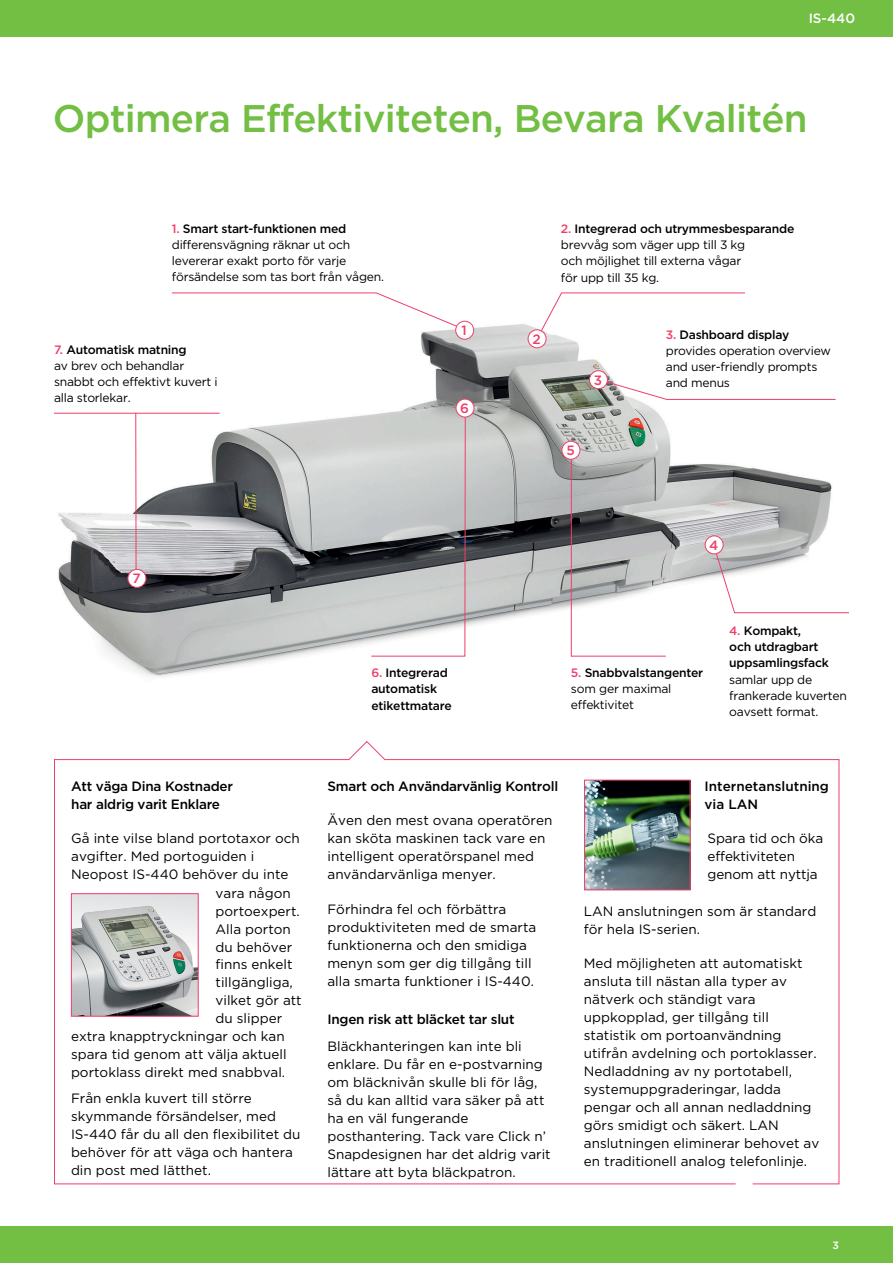
<style>
.page{position:relative;width:893px;height:1263px;background:#fff}
.page>*{position:absolute;margin:0;border:0;box-sizing:border-box;transform-origin:0 0}
.t1{font:500 38.4px "Gotham";letter-spacing:-.02em;color:#72bf44}
.t2{font:13.5px/18px "Gotham";color:#000}
.t3{font:500 13.5px/18px "Gotham";letter-spacing:-.02em;color:#000}
.t4{font:500 13.5px/18px "Gotham";color:#000}
.t5{font:500 13.5px "Gotham";color:#ef3f6a}
.t6{font:500 13.5px "Gotham";color:#fff}
.t7{font:12.15px/16px "Gotham";letter-spacing:-.02em;color:#000}
.t8{font:500 12.15px/16.2px "Gotham";letter-spacing:-.02em;color:#000}
.t9{font:500 10.5px "Gotham";color:#fff}
.s1{font-weight:500;color:#ef3f6a}
.s2{font-weight:500}
.s3{color:#ef3f6a}
.s4{font-weight:400}
</style>
<div class="page">
<div style="left:0;top:0;width:893px;height:36px;background:#72bf44"></div>
<div style="left:0;top:1227px;width:893px;height:36px;background:#72bf44"></div>
<img style="left:54px;top:321px;width:795px;height:356px">
<svg style="left:599px;top:379px;width:237px;height:21px"></svg>
<svg style="left:371px;top:412px;width:95px;height:245px;background:#bbb7b9"></svg>
<div style="left:589px;top:371px;width:18px;height:18px;background:#fff;border-radius:50%"></div>
<div style="left:589px;top:370px;width:19px;height:19px;border:1px solid #ef3f6a;border-radius:50%"></div>
<svg style="left:713px;top:545px;width:136px;height:68px"></svg>
<div style="left:705px;top:536px;width:18px;height:18px;background:#fff;border-radius:50%"></div>
<div style="left:705px;top:535px;width:18px;height:19px;border:1px solid #ef3f6a;border-radius:50%"></div>
<div style="left:456px;top:399px;width:18px;height:18px;background:#fff;border-radius:50%"></div>
<div style="left:456px;top:399px;width:18px;height:18px;border:1px solid #ef3f6a;border-radius:50%"></div>
<svg style="left:171px;top:292px;width:296px;height:39px"></svg>
<div style="left:456px;top:321px;width:18px;height:18px;background:#fff;border-radius:50%"></div>
<div style="left:455px;top:321px;width:19px;height:19px;border:1px solid #ef3f6a;border-radius:50%"></div>
<hr style="left:135px;top:413px;width:1px;height:162px;background:#ef3f6a">
<div style="left:128px;top:569px;width:18px;height:18px;background:#fff;border-radius:50%"></div>
<div style="left:128px;top:569px;width:18px;height:19px;border:1px solid #ef3f6a;border-radius:50%"></div>
<svg style="left:536px;top:292px;width:210px;height:48px"></svg>
<div style="left:528px;top:330px;width:18px;height:18px;background:#fff;border-radius:50%"></div>
<div style="left:528px;top:329px;width:18px;height:19px;border:1px solid #ef3f6a;border-radius:50%"></div>
<hr style="left:571px;top:450px;width:1px;height:206px;background:#ef3f6a">
<hr style="left:571px;top:656px;width:95px;height:1px;background:#ef3f6a">
<hr style="left:54px;top:413px;width:166px;height:1px;background:#ef3f6a">
<div style="left:562px;top:441px;width:18px;height:18px;background:#fff;border-radius:50%"></div>
<div style="left:562px;top:441px;width:18px;height:19px;border:1px solid #ef3f6a;border-radius:50%"></div>
<svg style="left:54px;top:741px;width:786px;height:443px"></svg>
<p class="t6" style="left:809px;top:10px;width:48px">IS-440</p>
<p class="t1" style="left:53px;top:94px;width:756px">Optimera Effektiviteten, Bevara Kvalitén</p>
<p class="t7" style="left:172px;top:220px;width:214px"><span class="s1">1.</span> <span class="s2">Smart start-funktionen med </span>differensvägning räknar ut och levererar exakt porto för varje försändelse som tas bort från vågen.</p>
<p class="t7" style="left:561px;top:220px;width:235px"><span class="s1">2.</span> <span class="s2">Integrerad och utrymmesbesparande </span>brevvåg som väger upp till 3 kg<br>och möjlighet till externa vågar<br>för upp till 35 kg.</p>
<p class="t7" style="left:54px;top:341px;width:165px"><span class="s1">7.</span> <span class="s2">Automatisk matning<br></span>av brev och behandlar snabbt och effektivt kuvert i alla storlekar.</p>
<p class="t5" style="left:462px;top:321px;width:7px">1</p>
<p class="t5" style="left:460px;top:399px;width:10px">6</p>
<p class="t5" style="left:533px;top:330px;width:10px">2</p>
<p class="t5" style="left:594px;top:371px;width:10px">3</p>
<p class="t5" style="left:566px;top:441px;width:10px">5</p>
<p class="t7" style="left:666px;top:326px;width:166px"><span class="s1">3.</span> <span class="s2">Dashboard display </span>provides operation overview and user-friendly prompts and menus</p>
<p class="t5" style="left:132px;top:569px;width:10px">7</p>
<p class="t3" style="left:71px;top:776px;width:163px">Att väga Dina Kostnader har aldrig varit Enklare</p>
<p class="t2" style="left:71px;top:829px;width:230px">Gå inte vilse bland portotaxor och</p>
<p class="t2" style="left:71px;top:847px;width:185px">avgifter. Med portoguiden i</p>
<p class="t2" style="left:71px;top:865px;width:219px">Neopost IS-440 behöver du inte</p>
<p class="t2" style="left:216px;top:883px;width:77px">vara någon</p>
<p class="t2" style="left:216px;top:901px;width:86px">portoexpert.</p>
<p class="t2" style="left:216px;top:919px;width:77px">Alla porton</p>
<p class="t2" style="left:216px;top:937px;width:78px">du behöver</p>
<p class="t2" style="left:216px;top:955px;width:78px">finns enkelt</p>
<p class="t2" style="left:216px;top:973px;width:79px">tillgängliga,</p>
<p class="t2" style="left:216px;top:991px;width:88px">vilket gör att</p>
<p class="t2" style="left:216px;top:1009px;width:68px">du slipper</p>
<p class="t2" style="left:71px;top:1027px;width:215px">extra knapptryckningar och kan</p>
<p class="t2" style="left:71px;top:1045px;width:217px">spara tid genom att välja aktuell</p>
<p class="t2" style="left:71px;top:1063px;width:216px">portoklass direkt med snabbval.</p>
<p class="t2" style="left:71px;top:1089px;width:231px">Från enkla kuvert till större skymmande försändelser, med<br>IS-440 får du all den flexibilitet du behöver för att väga och hantera din post med lätthet.</p>
<p class="t5" style="left:709px;top:536px;width:11px">4</p>
<p class="t8" style="left:371px;top:665px;width:82px"><span class="s3">6.</span> Integrerad automatisk etikettmatare</p>
<p class="t7" style="left:571px;top:664px;width:134px"><span class="s1">5.</span> <span class="s2">Snabbvalstangenter </span>som ger maximal effektivitet</p>
<p class="t7" style="left:729px;top:623px;width:119px"><span class="s1">4.</span> <span class="s2">Kompakt,<br>och utdragbart uppsamlingsfack </span>samlar upp de frankerade kuverten oavsett format.</p>
<p class="t3" style="left:327px;top:777px;width:232px">Smart och Användarvänlig Kontroll</p>
<p class="t2" style="left:327px;top:811px;width:226px">Även den mest ovana operatören kan sköta maskinen tack vare en intelligent operatörspanel med användarvänliga menyer.</p>
<p class="t2" style="left:327px;top:900px;width:210px">Förhindra fel och förbättra produktiviteten med de smarta funktionerna och den smidiga menyn som ger dig tillgång till alla smarta funktioner i IS-440.</p>
<p class="t3" style="left:327px;top:1005px;width:196px;line-height:27.3px">Ingen risk att bläcket tar slut<br><span class="s4">Bläckhanteringen kan inte bli</span></p>
<p class="t2" style="left:327px;top:1055px;width:225px">enklare. Du får en e-postvarning om bläcknivån skulle bli för låg, så du kan alltid vara säker på att ha en väl fungerande posthantering. Tack vare Click n’<br>Snapdesignen har det aldrig varit lättare att byta bläckpatron.</p>
<p class="t4" style="left:704px;top:776px;width:126px">Internetanslutning via LAN</p>
<p class="t2" style="left:707px;top:829px;width:117px">Spara tid och öka effektiviteten genom att nyttja</p>
<p class="t2" style="left:584px;top:902px;width:234px">LAN anslutningen som är standard för hela IS-serien.</p>
<p class="t2" style="left:584px;top:954px;width:237px">Med möjligheten att automatiskt ansluta till nästan alla typer av nätverk och ständigt vara uppkopplad, ger tillgång till statistik om portoanvändning utifrån avdelning och portoklasser.<br>Nedladdning av ny portotabell, systemuppgraderingar, ladda pengar och all annan nedladdning görs smidigt och säkert. LAN anslutningen eliminerar behovet av en traditionell analog telefonlinje.</p>
<p class="t9" style="left:832px;top:1238px;width:8px">3</p>
</div>
